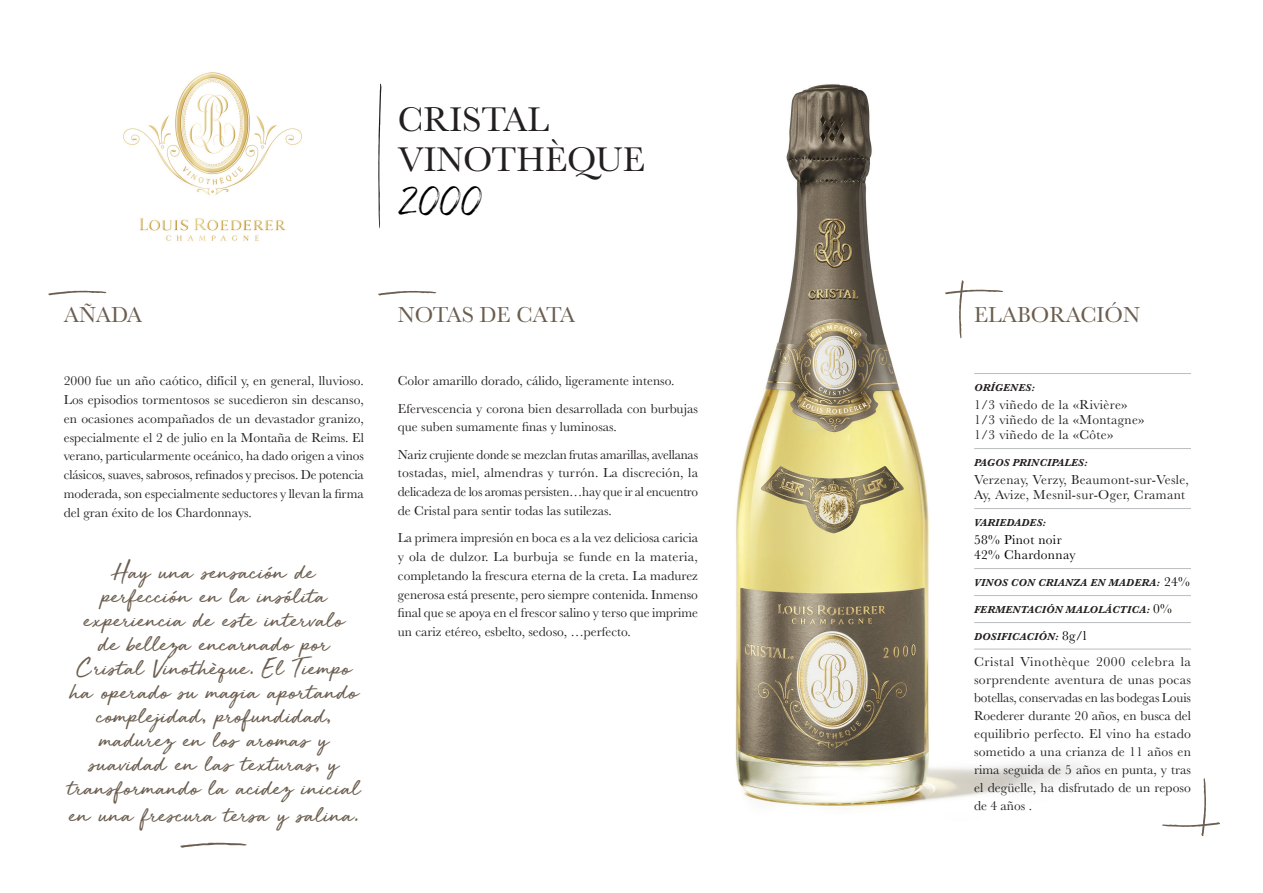
<style>
.page{position:relative;width:1263px;height:893px;background:#fff}
.page>*{position:absolute;margin:0;border:0;box-sizing:border-box;transform-origin:0 0}
.t1{font:40.5px "Golden Plains";color:#000}
.t2{font:35.7px/40.5px "Baskerville";color:#231f20}
.CITATION{font:25.5px/24px "Golden Plains";color:#6b5e4f;text-align:center}
.TEXTE_BASKERVILLE{font:22.5px "Baskerville";color:#6b5e4f}
.GRAND_TITRE{font:22.5px "Baskerville";color:#6b5e4f}
.TEXTE_BASKERVILLE-2{font:13.5px/18.8px "Baskerville";color:#231f20;text-align:justify}
.méthode_d_élaboratio{font:13.5px/18px "Baskerville";letter-spacing:.005em;color:#231f20;text-align:justify}
.TITRE_FILET{font:13.5px/15px "Baskerville";letter-spacing:.025em;color:#231f20}
.TITRE_FILET-2{font:13.5px "Baskerville";letter-spacing:.025em;color:#000}
.TITRE_FILET-3{font:italic 700 10.5px "Baskerville";letter-spacing:.02em;color:#231f20}
.s1{font-weight:400;font-style:normal;font-size:13.5px;color:#000}
</style>
<div class="page">
<img style="left:735px;top:84px;width:414px;height:725px">
<svg style="left:378px;top:84px;width:3px;height:144px"></svg>
<svg style="left:48px;top:291px;width:58px;height:4px"></svg>
<svg style="left:378px;top:291px;width:58px;height:4px"></svg>
<img style="left:123px;top:72px;width:179px;height:169px">
<hr style="left:974px;top:373px;width:217px;height:1px;background:#bcbdc0">
<hr style="left:974px;top:448px;width:217px;height:1px;background:#bcbdc0">
<hr style="left:974px;top:508px;width:217px;height:1px;background:#bcbdc0">
<hr style="left:974px;top:568px;width:217px;height:1px;background:#bcbdc0">
<hr style="left:974px;top:595px;width:217px;height:1px;background:#bcbdc0">
<hr style="left:974px;top:622px;width:217px;height:1px;background:#bcbdc0">
<hr style="left:974px;top:649px;width:217px;height:1px;background:#bcbdc0">
<svg style="left:945px;top:280px;width:58px;height:58px"></svg>
<svg style="left:1162px;top:778px;width:58px;height:58px"></svg>
<h2 class="t2" style="left:398px;top:99px;width:249px">CRISTAL<br>VINOTHÈQUE</h2>
<h1 class="t1" style="left:398px;top:176px;width:85px">2000</h1>
<p class="TEXTE_BASKERVILLE" style="left:64px;top:300px;width:80px">AÑADA</p>
<p class="TEXTE_BASKERVILLE" style="left:398px;top:300px;width:179px">NOTAS DE CATA</p>
<p class="GRAND_TITRE" style="left:974px;top:300px;width:167px">ELABORACIÓN</p>
<p class="TEXTE_BASKERVILLE-2" style="left:398px;top:372px;width:278px">Color amarillo dorado, cálido, ligeramente intenso.</p>
<p class="TEXTE_BASKERVILLE-2" style="left:398px;top:399px;width:302px">Efervescencia y corona bien desarrollada con burbujas que suben sumamente finas y luminosas.</p>
<p class="TEXTE_BASKERVILLE-2" style="left:398px;top:445px;width:302px">Nariz crujiente donde se mezclan frutas amarillas, avellanas tostadas, miel, almendras y turrón. La discreción, la delicadeza de los aromas persisten…hay que ir al encuentro de Cristal para sentir todas las sutilezas.</p>
<p class="TEXTE_BASKERVILLE-2" style="left:398px;top:529px;width:302px">La primera impresión en boca es a la vez deliciosa caricia y ola de dulzor. La burbuja se funde en la materia, completando la frescura eterna de la creta. La madurez generosa está presente, pero siempre contenida. Inmenso final que se apoya en el frescor salino y terso que imprime un cariz etéreo, esbelto, sedoso, …perfecto.</p>
<p class="TEXTE_BASKERVILLE-2" style="left:64px;top:372px;width:302px">2000 fue un año caótico, difícil y, en general, lluvioso.<br>Los episodios tormentosos se sucedieron sin descanso, en ocasiones acompañados de un devastador granizo, especialmente el 2 de julio en la Montaña de Reims. El verano, particularmente oceánico, ha dado origen a vinos clásicos, suaves, sabrosos, refinados y precisos. De potencia moderada, son especialmente seductores y llevan la firma del gran éxito de los Chardonnays.</p>
<p class="TITRE_FILET-3" style="left:974px;top:380px;width:62px">ORÍGENES:</p>
<p class="TITRE_FILET" style="left:974px;top:397px;width:172px">1/3 viñedo de la «Rivière»<br>1/3 viñedo de la «Montagne»<br>1/3 viñedo de la «Côte»</p>
<p class="TITRE_FILET-3" style="left:974px;top:455px;width:115px">PAGOS PRINCIPALES:</p>
<p class="TITRE_FILET" style="left:974px;top:472px;width:216px">Verzenay, Verzy, Beaumont-sur-Vesle,<br>Ay, Avize, Mesnil-sur-Oger, Cramant</p>
<p class="TITRE_FILET-3" style="left:974px;top:515px;width:74px">VARIEDADES:</p>
<p class="TITRE_FILET-2" style="left:974px;top:531px;width:89px">58% Pinot noir</p>
<p class="TITRE_FILET-2" style="left:974px;top:546px;width:103px">42% Chardonnay</p>
<p class="TITRE_FILET-3" style="left:974px;top:575px;width:217px">VINOS CON CRIANZA EN MADERA: <span class="s1">24%</span></p>
<p class="TITRE_FILET-3" style="left:974px;top:602px;width:199px">FERMENTACIÓN MALOLÁCTICA: <span class="s1">0%</span></p>
<p class="TITRE_FILET-3" style="left:974px;top:629px;width:114px">DOSIFICACIÓN: <span class="s1">8g/l</span></p>
<p class="méthode_d_élaboratio" style="left:974px;top:653px;width:218px">Cristal Vinothèque 2000 celebra la sorprendente aventura de unas pocas botellas, conservadas en las bodegas Louis Roederer durante 20 años, en busca del equilibrio perfecto. El vino ha estado sometido a una crianza de 11 años en rima seguida de 5 años en punta, y tras el degüelle, ha disfrutado de un reposo de 4 años .</p>
<p class="CITATION" style="left:67px;top:560px;width:294px">Hay una sensación de perfección en la insólita experiencia de este intervalo<br>de belleza encarnado por<br>Cristal Vinothèque. El Tiempo ha operado su magia aportando complejidad, profundidad, madurez en los aromas y suavidad en las texturas, y transformando la acidez inicial</p>
<p class="CITATION" style="left:69px;top:803px;width:291px">en una frescura tersa y salina.</p>
</div>
